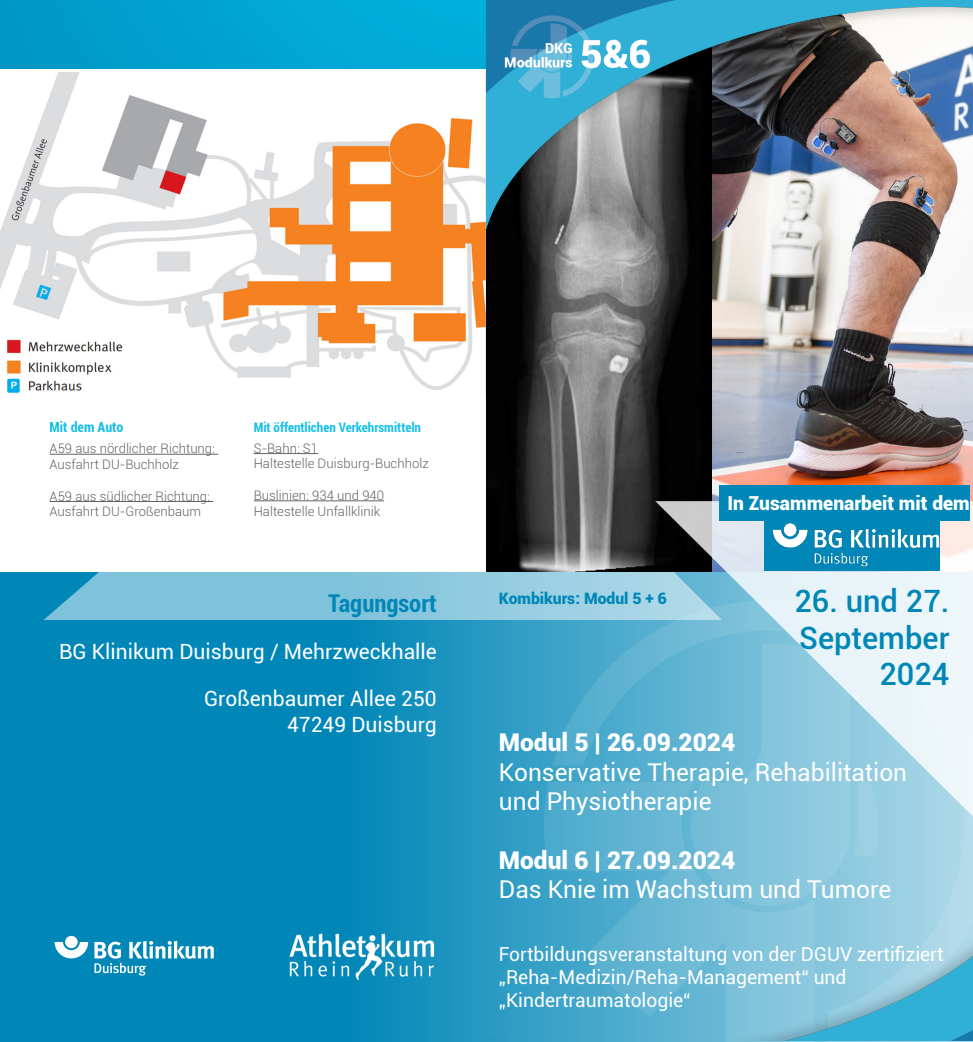
<style>
.page{position:relative;width:973px;height:1042px;background:#fff}
.page>*{position:absolute;margin:0;border:0;box-sizing:border-box;transform-origin:0 0}
.t1{font:500 30.8px "Roboto";color:#0087b8}
.t2{font:24.5px "Roboto";color:#fff}
.t3{font:900 24.5px "Roboto";color:#fff}
.t4{font:700 condensed 24.5px "Roboto";color:#0087b8}
.t5{font:21px "Roboto";color:#fff}
.t6{font:19.25px "Roboto";color:#fff}
.t7{font:900 19.25px "Roboto";color:#fff}
.t8{font:900 15.75px "Roboto";color:#0087b8}
.t9{font:700 condensed 14px "Roboto";color:#15bfe9}
.t10{font:300 13.12px/15.8px "Roboto";color:#636366}
.t11{font:700 condensed 13.12px "Roboto";color:#15bfe9}
</style>
<div class="page">
<img style="left:0;top:72px;width:486px;height:325px">
<svg style="left:0;top:572px;width:551px;height:470px;background:#0589b9"></svg>
<div style="left:0;top:0;width:972px;height:68px;background:#00a4d2"></div>
<svg style="left:43px;top:572px;width:443px;height:48px;background:#79bfd9"></svg>
<hr style="left:50px;top:454px;width:168px;height:1px;background:#636366">
<hr style="left:50px;top:501px;width:163px;height:1px;background:#636366">
<hr style="left:254px;top:453px;width:64px;height:1px;background:#636366">
<hr style="left:254px;top:500px;width:130px;height:1px;background:#636366">
<img style="left:288px;top:930px;width:149px;height:52px">
<div style="left:65px;top:936px;width:13px;height:12px;background:#fff;border-radius:50%"></div>
<svg style="left:55px;top:942px;width:33px;height:16px"></svg>
<svg style="left:94px;top:941px;width:120px;height:34px"></svg>
<img style="left:486px;top:0;width:486px;height:1041px">
<p class="t9" style="left:50px;top:417px;width:75px">Mit dem Auto</p>
<p class="t10" style="left:50px;top:440px;width:167px">A59 aus nördlicher Richtung:<br>Ausfahrt DU-Buchholz</p>
<p class="t10" style="left:50px;top:487px;width:162px">A59 aus südlicher Richtung:<br>Ausfahrt DU-Großenbaum</p>
<p class="t11" style="left:254px;top:418px;width:169px">Mit öffentlichen Verkehrsmitteln</p>
<p class="t10" style="left:254px;top:440px;width:66px">S-Bahn: S1</p>
<p class="t10" style="left:254px;top:455px;width:176px">Haltestelle Duisburg-Buchholz</p>
<p class="t10" style="left:254px;top:487px;width:132px">Buslinien: 934 und 940</p>
<p class="t10" style="left:254px;top:503px;width:128px">Haltestelle Unfallklinik</p>
<p class="t4" style="left:328px;top:586px;width:110px">Tagungsort</p>
<p class="t5" style="left:59px;top:637px;width:379px">BG Klinikum Duisburg / Mehrzweckhalle</p>
<p class="t5" style="left:204px;top:684px;width:234px">Großenbaumer Allee 250</p>
<p class="t5" style="left:287px;top:709px;width:151px">47249 Duisburg</p>
<p class="t8" style="left:498px;top:587px;width:170px">Kombikurs: Modul 5 + 6</p>
<p class="t7" style="left:727px;top:490px;width:244px">In Zusammenarbeit mit dem</p>
<p class="t1" style="left:794px;top:579px;width:156px">26. und 27.</p>
<p class="t1" style="left:798px;top:616px;width:152px">September</p>
<p class="t1" style="left:879px;top:653px;width:71px">2024</p>
<p class="t3" style="left:498px;top:725px;width:238px">Modul 5 | 26.09.2024</p>
<p class="t2" style="left:498px;top:755px;width:410px">Konservative Therapie, Rehabilitation</p>
<p class="t2" style="left:498px;top:784px;width:214px">und Physiotherapie</p>
<p class="t3" style="left:498px;top:843px;width:238px">Modul 6 | 27.09.2024</p>
<p class="t2" style="left:498px;top:872px;width:394px">Das Knie im Wachstum und Tumore</p>
<p class="t6" style="left:498px;top:940px;width:446px">Fortbildungsveranstaltung von der DGUV zertifiziert</p>
<p class="t6" style="left:498px;top:964px;width:349px">„Reha-Medizin/Reha-Management“ und</p>
<p class="t6" style="left:498px;top:987px;width:193px">„Kindertraumatologie“</p>
</div>
